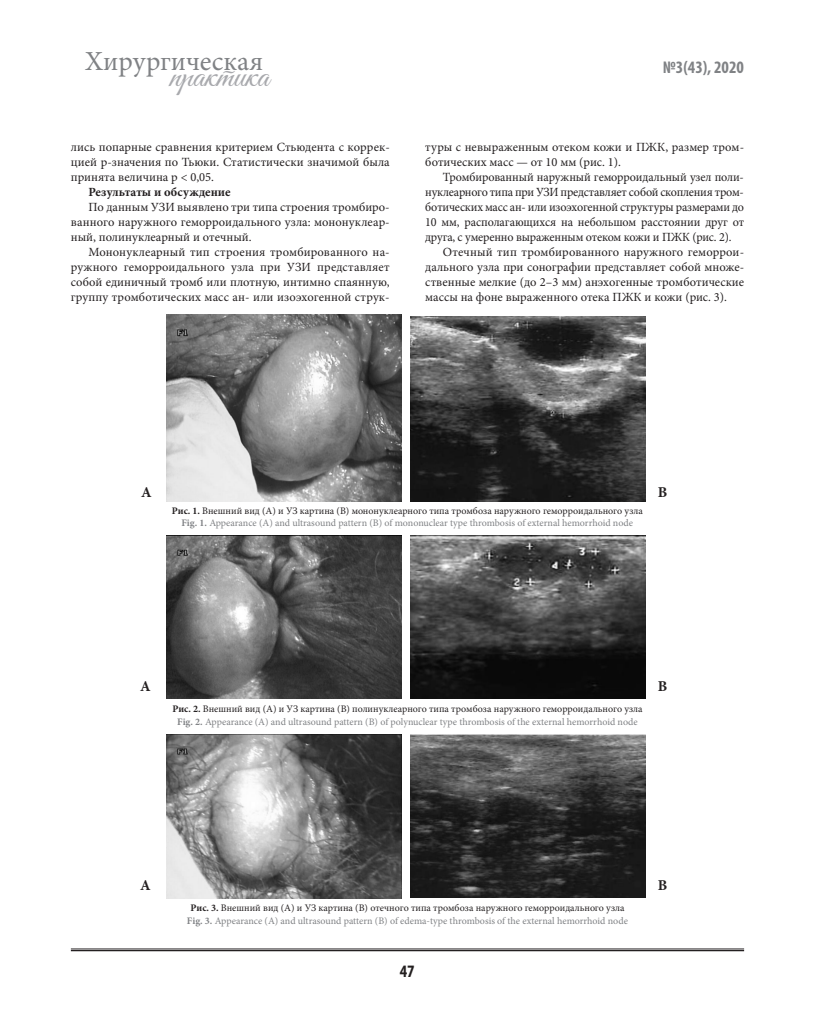
<style>
.page{position:relative;width:815px;height:1028px;background:#fff}
.page>*{position:absolute;margin:0;border:0;box-sizing:border-box;transform-origin:0 0}
.t1{font:33.75px "Good Vibes Pro";color:#a8a9ad}
.t2{font:27.5px "Minion Pro";color:#808285}
.t3{font:700 condensed 17.5px "Myriad Pro";color:#808285}
.t4{font:700 condensed 17.5px "Myriad Pro";color:#231f20}
.t5{font:700 15px "Minion Pro";color:#231f20}
.t6{font:12.5px/15px "Minion Pro";color:#231f20;text-align:justify}
.t7{font:700 12.5px "Minion Pro";color:#231f20}
.t8{font:10px "Minion Pro";color:#808285}
.t9{font:10px "Minion Pro";color:#231f20}
.s1{font-weight:700}
</style>
<div class="page">
<hr style="left:71px;top:948px;width:673px;height:1px;background:#231f20">
<hr style="left:71px;top:950px;width:673px;height:1px;background:#231f20">
<img style="left:166px;top:315px;width:236px;height:186px">
<img style="left:410px;top:316px;width:236px;height:185px">
<img style="left:166px;top:535px;width:236px;height:164px">
<img style="left:410px;top:535px;width:236px;height:163px">
<img style="left:166px;top:734px;width:236px;height:164px">
<img style="left:410px;top:734px;width:236px;height:163px">
<p class="t2" style="left:85px;top:50px;width:180px">Хирургическая</p>
<p class="t1" style="left:170px;top:55px;width:101px">практика</p>
<p class="t6" style="left:71px;top:140px;width:320px">лись попарные сравнения критерием Стьюдента с коррек&shy;цией р-значения по Тьюки. Статистически значимой была принята величина p &lt; 0,05.</p>
<p class="t7" style="left:89px;top:187px;width:144px">Результаты и обсуждение</p>
<p class="t6" style="left:71px;top:200px;width:320px;text-indent:18px">По данным УЗИ выявлено три типа строения тромбиро&shy;ванного наружного геморроидального узла: мононуклеар&shy;ный, полинуклеарный и отечный.</p>
<p class="t6" style="left:71px;top:245px;width:320px;text-indent:18px">Мононуклеарный тип строения тромбированного на&shy;ружного геморроидального узла при УЗИ представляет собой единичный тромб или плотную, интимно спаянную, группу тромботических масс ан- или изоэхогенной струк-</p>
<p class="t3" style="left:663px;top:57px;width:83px">№3(43), 2020</p>
<p class="t6" style="left:425px;top:140px;width:320px">туры с невыраженным отеком кожи и ПЖК, размер тром&shy;ботических масс — от 10 мм (рис. 1).</p>
<p class="t6" style="left:425px;top:170px;width:320px;text-indent:18px">Тромбированный наружный геморроидальный узел поли&shy;нуклеарного типа при УЗИ представляет собой скопления тром&shy;ботических масс ан- или изоэхогенной структуры размерами до 10 мм, располагающихся на небольшом расстоянии друг от друга, с умеренно выраженным отеком кожи и ПЖК (рис. 2).</p>
<p class="t6" style="left:425px;top:245px;width:320px;text-indent:18px">Отечный тип тромбированного наружного геморрои&shy;дального узла при сонографии представляет собой множе&shy;ственные мелкие (до 2–3 мм) анэхогенные тромботические массы на фоне выраженного отека ПЖК и кожи (рис. 3).</p>
<p class="t5" style="left:141px;top:486px;width:12px">А</p>
<p class="t5" style="left:658px;top:486px;width:11px">В</p>
<p class="t9" style="left:172px;top:506px;width:472px"><span class="s1">Рис. 1.</span> Внешний вид (А) и УЗ картина (В) мононуклеарного типа тромбоза наружного геморроидального узла</p>
<p class="t8" style="left:181px;top:519px;width:453px"><span class="s1">Fig. 1.</span> Appearance (A) and ultrasound pattern (B) of mononuclear type thrombosis of external hemorrhoid node</p>
<p class="t5" style="left:140px;top:680px;width:12px">А</p>
<p class="t5" style="left:658px;top:680px;width:11px">В</p>
<p class="t9" style="left:172px;top:705px;width:472px"><span class="s1">Рис. 2.</span> Внешний вид (А) и УЗ картина (В) полинуклеарного типа тромбоза наружного геморроидального узла</p>
<p class="t8" style="left:177px;top:717px;width:462px"><span class="s1">Fig. 2.</span> Appearance (A) and ultrasound pattern (B) of polynuclear type thrombosis of the external hemorrhoid node</p>
<p class="t5" style="left:140px;top:879px;width:12px">А</p>
<p class="t5" style="left:658px;top:879px;width:11px">В</p>
<p class="t9" style="left:190px;top:904px;width:435px"><span class="s1">Рис. 3.</span> Внешний вид (А) и УЗ картина (В) отечного типа тромбоза наружного геморроидального узла</p>
<p class="t8" style="left:187px;top:916px;width:443px"><span class="s1">Fig. 3.</span> Appearance (A) and ultrasound pattern (B) of edema-type thrombosis of the external hemorrhoid node</p>
<p class="t4" style="left:400px;top:961px;width:16px">47</p>
</div>
